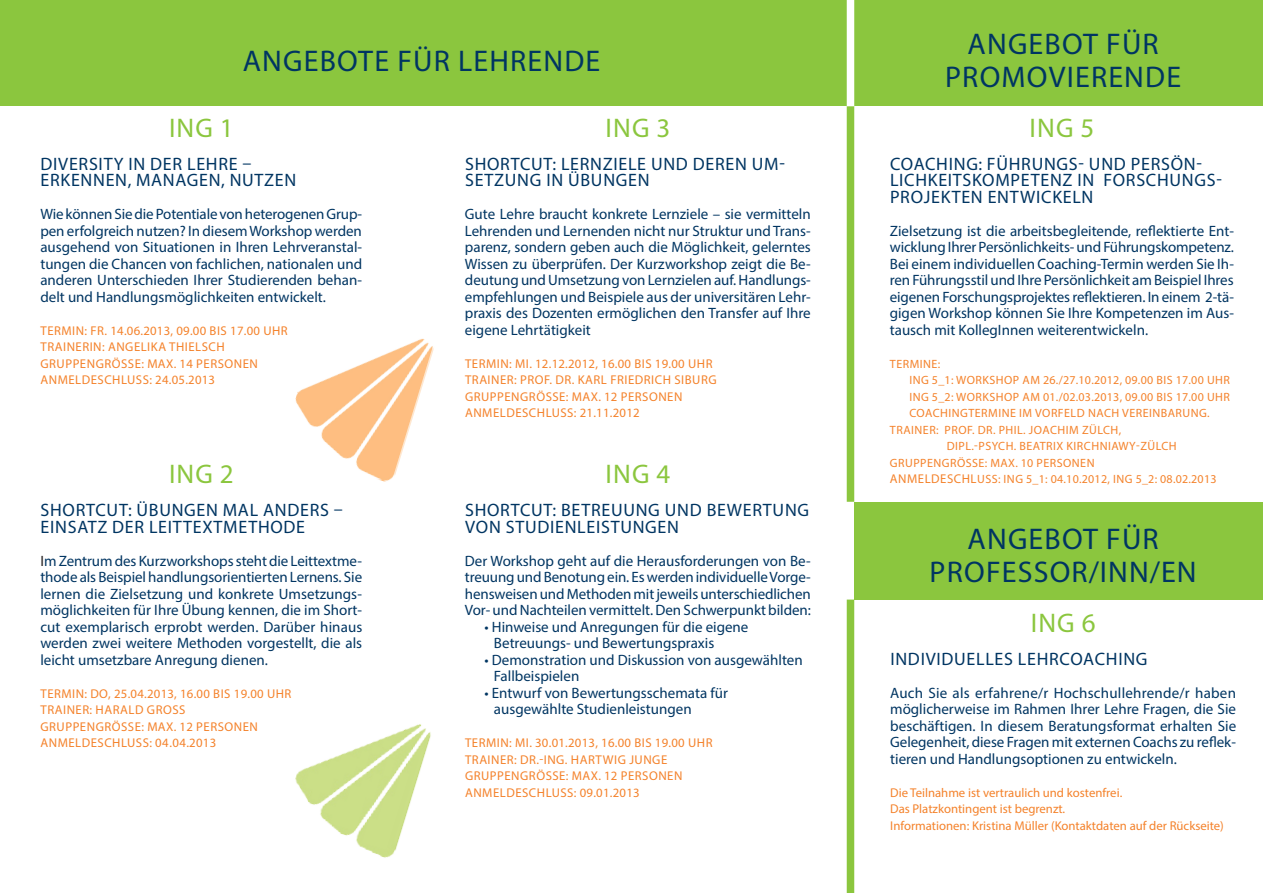
<style>
.page{position:relative;width:1263px;height:893px;background:#8bc63e}
.page>*{position:absolute;margin:0;border:0;box-sizing:border-box;transform-origin:0 0}
.Subline{font:30px "Myriad Pro";letter-spacing:.04em;color:#003562}
.Subline-2{font:27px "Myriad Pro";letter-spacing:.04em;color:#8bc63e}
.Subline-3{font:18px/16.5px "Myriad Pro";letter-spacing:.04em;color:#003562}
.Fliesstext{font:15px/16.5px "Myriad Pro";color:#003562;text-align:justify}
.Subline-4{font:12.75px "Myriad Pro";letter-spacing:.04em;color:#f4822b}
.Fliesstext-2{font:12.75px "Myriad Pro";letter-spacing:.01em;color:#f4822b}
.Fliesstext-3{font:12.75px "Myriad Pro";letter-spacing:.04em;color:#f4822b}
.Fliesstext-4{font:12px "Myriad Pro";letter-spacing:.04em;color:#f4822b}
.Subline-5{font:12px "Myriad Pro";letter-spacing:.04em;color:#f4822b}
.Fliesstext-5{font:12px "Myriad Pro";letter-spacing:.02em;color:#f4822b}
.s1{color:#231f20}
.s2{font-size:12.75px}
</style>
<div class="page">
<div style="left:0;top:106px;width:1263px;height:787px;background:#fff"></div>
<div style="left:854px;top:502px;width:409px;height:98px;background:#8bc63e"></div>
<div style="left:847px;top:104px;width:7px;height:398px;background:#8bc63e"></div>
<div style="left:847px;top:600px;width:7px;height:293px;background:#8bc63e"></div>
<img style="left:295px;top:338px;width:139px;height:144px">
<div style="left:847px;top:0;width:7px;height:106px;background:#fff"></div>
<img style="left:295px;top:724px;width:136px;height:134px">
<p class="Subline" style="left:243px;top:42px;width:359px">ANGEBOTE FÜR LEHRENDE</p>
<p class="Subline-2" style="left:169px;top:111px;width:66px">ING 1</p>
<p class="Subline-3" style="left:41px;top:155px;width:212px">DIVERSITY IN DER LEHRE –</p>
<p class="Subline-3" style="left:41px;top:171px;width:257px">ERKENNEN, MANAGEN, NUTZEN</p>
<p class="Fliesstext" style="left:40px;top:205px;width:323px">Wie können Sie die Potentiale von heterogenen Grup&shy;pen erfolgreich nutzen? In diesem Workshop werden ausgehend von Situationen in Ihren Lehrveranstal&shy;tungen die Chancen von fachlichen, nationalen und anderen Unterschieden Ihrer Studierenden behan&shy;delt und Handlungsmöglichkeiten entwickelt.</p>
<p class="Subline-4" style="left:41px;top:322px;width:249px">TERMIN: FR. 14.06.2013, 09.00 BIS 17.00 UHR</p>
<p class="Subline-4" style="left:41px;top:339px;width:186px">TRAINERIN: ANGELIKA THIELSCH</p>
<p class="Subline-4" style="left:41px;top:355px;width:219px">GRUPPENGRÖSSE: MAX. 14 PERSONEN</p>
<p class="Subline-4" style="left:41px;top:372px;width:176px">ANMELDESCHLUSS: 24.05.2013</p>
<p class="Subline-2" style="left:169px;top:457px;width:66px">ING 2</p>
<p class="Subline-3" style="left:41px;top:501px;width:304px">SHORTCUT: ÜBUNGEN MAL ANDERS –<br>EINSATZ DER LEITTEXTMETHODE</p>
<p class="Fliesstext" style="left:40px;top:552px;width:323px"><span class="s1">I</span>m Zentrum des Kurzworkshops steht die Leittextme&shy;thode als Beispiel handlungsorientierten Lernens. Sie lernen die Zielsetzung und konkrete Umsetzungs&shy;möglichkeiten für Ihre Übung kennen, die im Short&shy;cut exemplarisch erprobt werden. Darüber hinaus werden zwei weitere Methoden vorgestellt, die als leicht umsetzbare Anregung dienen.</p>
<p class="Fliesstext-2" style="left:41px;top:685px;width:252px">TERMIN: DO, 25.04.2013, 16.00 BIS 19.00 UHR</p>
<p class="Subline-4" style="left:41px;top:702px;width:146px">TRAINER: HARALD GROSS</p>
<p class="Subline-4" style="left:41px;top:718px;width:219px">GRUPPENGRÖSSE: MAX. 12 PERSONEN</p>
<p class="Subline-4" style="left:41px;top:735px;width:177px">ANMELDESCHLUSS: 04.04.2013</p>
<p class="Subline-2" style="left:606px;top:111px;width:66px">ING 3</p>
<p class="Subline-3" style="left:465px;top:155px;width:321px">SHORTCUT: LERNZIELE UND DEREN UM-<br>SETZUNG IN ÜBUNGEN</p>
<p class="Fliesstext" style="left:465px;top:205px;width:347px">Gute Lehre braucht konkrete Lernziele – sie vermitteln Lehrenden und Lernenden nicht nur Struktur und Trans&shy;parenz, sondern geben auch die Möglichkeit, gelerntes Wissen zu überprüfen. Der Kurzworkshop zeigt die Be&shy;deutung und Umsetzung von Lernzielen auf. Handlungs&shy;empfehlungen und Beispiele aus der universitären Lehr&shy;praxis des Dozenten ermöglichen den Transfer auf Ihre eigene Lehrtätigkeit</p>
<p class="Fliesstext-3" style="left:465px;top:355px;width:249px">TERMIN: MI. 12.12.2012, 16.00 BIS 19.00 UHR</p>
<p class="Subline-4" style="left:465px;top:372px;width:253px">TRAINER: PROF. DR. KARL FRIEDRICH SIBURG</p>
<p class="Fliesstext-3" style="left:465px;top:388px;width:219px">GRUPPENGRÖSSE: MAX. 12 PERSONEN</p>
<p class="Subline-4" style="left:465px;top:405px;width:176px">ANMELDESCHLUSS: 21.11.2012</p>
<p class="Subline-2" style="left:606px;top:457px;width:66px">ING 4</p>
<p class="Subline-3" style="left:465px;top:501px;width:346px">SHORTCUT: BETREUUNG UND BEWERTUNG<br>VON STUDIENLEISTUNGEN</p>
<p class="Fliesstext" style="left:465px;top:552px;width:348px">Der Workshop geht auf die Herausforderungen von Be&shy;treuung und Benotung ein. Es werden individuelle Vorge&shy;hensweisen und Methoden mit jeweils unterschiedlichen Vor- und Nachteilen vermittelt. Den Schwerpunkt bilden:</p>
<p class="Fliesstext" style="left:484px;top:618px;width:266px">• Hinweise und Anregungen für die eigene</p>
<p class="Fliesstext" style="left:494px;top:634px;width:222px">Betreuungs- und Bewertungspraxis</p>
<p class="Fliesstext" style="left:494px;top:651px;width:310px;text-indent:-10px">• Demonstration und Diskussion von ausgewählten<br>Fallbeispielen</p>
<p class="Fliesstext" style="left:484px;top:684px;width:245px">• Entwurf von Bewertungsschemata für</p>
<p class="Fliesstext" style="left:494px;top:700px;width:199px">ausgewählte Studienleistungen</p>
<p class="Fliesstext-3" style="left:465px;top:735px;width:249px">TERMIN: MI. 30.01.2013, 16.00 BIS 19.00 UHR</p>
<p class="Subline-4" style="left:465px;top:751px;width:204px">TRAINER: DR.-ING. HARTWIG JUNGE</p>
<p class="Fliesstext-3" style="left:465px;top:768px;width:219px">GRUPPENGRÖSSE: MAX. 12 PERSONEN</p>
<p class="Subline-4" style="left:465px;top:784px;width:176px">ANMELDESCHLUSS: 09.01.2013</p>
<p class="Subline" style="left:967px;top:25px;width:193px">ANGEBOT FÜR</p>
<p class="Subline" style="left:945px;top:58px;width:238px">PROMOVIERENDE</p>
<p class="Subline-2" style="left:1030px;top:111px;width:66px">ING 5</p>
<p class="Subline-3" style="left:890px;top:155px;width:333px">COACHING: FÜHRUNGS- UND PERSÖN-<br>LICHKEITSKOMPETENZ IN FORSCHUNGS-<br>PROJEKTEN ENTWICKELN</p>
<p class="Fliesstext" style="left:890px;top:222px;width:346px">Zielsetzung ist die arbeitsbegleitende, reflektierte Ent&shy;wicklung Ihrer Persönlichkeits- und Führungskompetenz.<br>Bei einem individuellen Coaching-Termin werden Sie Ih&shy;ren Führungsstil und Ihre Persönlichkeit am Beispiel Ihres eigenen Forschungsprojektes reflektieren. In einem 2-tä&shy;gigen Workshop können Sie Ihre Kompetenzen im Aus&shy;tausch mit KollegInnen weiterentwickeln.</p>
<p class="Fliesstext-4" style="left:890px;top:356px;width:52px">TERMINE:</p>
<p class="Fliesstext-4" style="left:909px;top:373px;width:322px">ING 5_1: WORKSHOP AM 26./27.10.2012, 09.00 BIS 17.00 UHR</p>
<p class="Fliesstext-4" style="left:909px;top:389px;width:322px">ING 5_2: WORKSHOP AM 01./02.03.2013, 09.00 BIS 17.00 UHR</p>
<p class="Fliesstext-4" style="left:909px;top:406px;width:302px">COACHINGTERMINE IM VORFELD NACH VEREINBARUNG.</p>
<p class="Subline-5" style="left:890px;top:422px;width:233px">TRAINER: PROF. DR. PHIL. JOACHIM ZÜLCH,</p>
<p class="Subline-5" style="left:947px;top:439px;width:231px">DIPL.-PSYCH. BEATRIX KIRCHNIAWY-ZÜLCH</p>
<p class="Fliesstext-4" style="left:890px;top:455px;width:206px">GRUPPENGRÖSSE: MAX. 10 PERSONEN</p>
<p class="Fliesstext-5" style="left:890px;top:472px;width:328px"><span class="s2">ANMELDESCHL</span>USS: ING 5_1: 04.10.2012, ING 5_2: 08.02.2013</p>
<p class="Subline" style="left:967px;top:520px;width:193px">ANGEBOT FÜR</p>
<p class="Subline" style="left:929px;top:553px;width:269px">PROFESSOR/INN/EN</p>
<p class="Subline-2" style="left:1031px;top:606px;width:66px">ING 6</p>
<p class="Subline-3" style="left:890px;top:650px;width:259px">INDIVIDUELLES LEHRCOACHING</p>
<p class="Fliesstext" style="left:890px;top:684px;width:348px">Auch Sie als erfahrene/r Hochschullehrende/r haben möglicherweise im Rahmen Ihrer Lehre Fragen, die Sie beschäftigen. In diesem Beratungsformat erhalten Sie Gelegenheit, diese Fragen mit externen Coachs zu reflek&shy;tieren und Handlungsoptionen zu entwickeln.</p>
<p class="Fliesstext-2" style="left:890px;top:784px;width:234px">Die Teilnahme ist vertraulich und kostenfrei.</p>
<p class="Fliesstext-2" style="left:890px;top:801px;width:177px">Das Platzkontingent ist begrenzt.</p>
<p class="Fliesstext-2" style="left:890px;top:817px;width:335px">Informationen: Kristina Müller (Kontaktdaten auf der Rückseite)</p>
</div>
